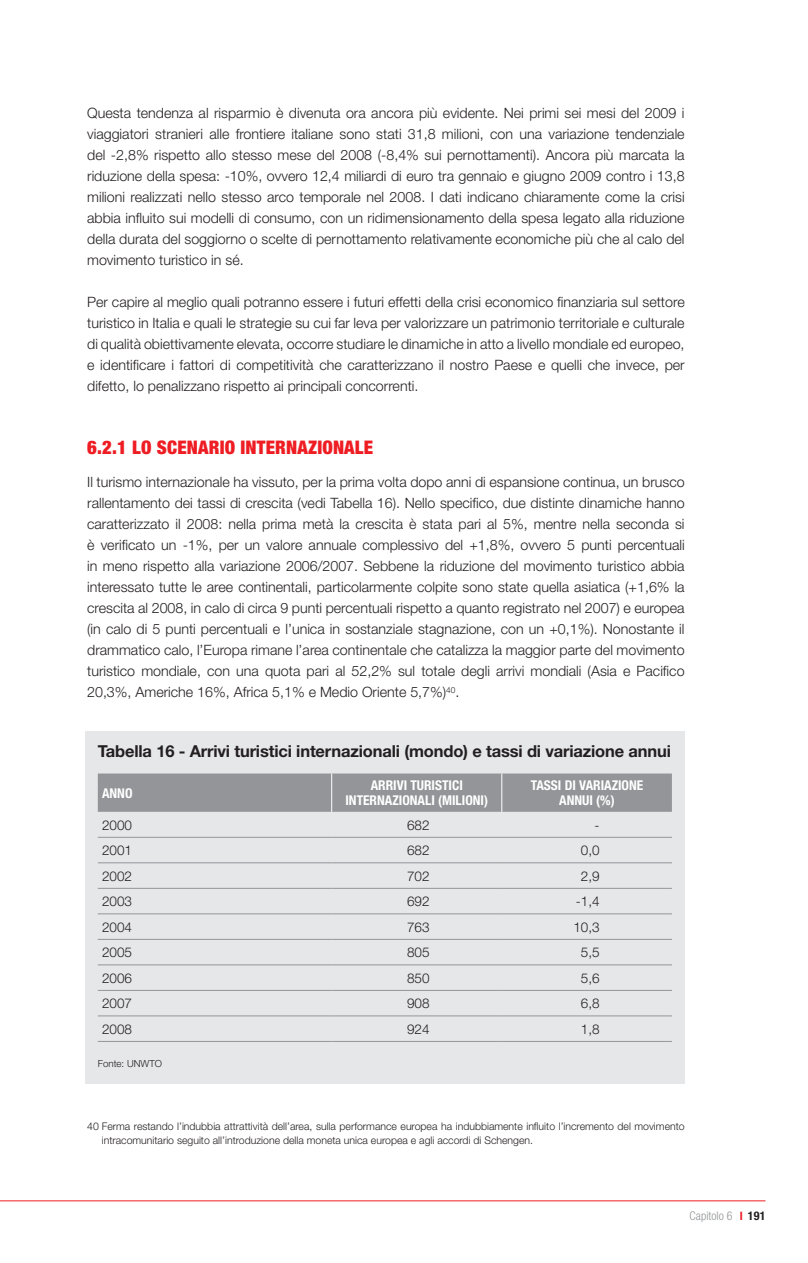
<style>
.page{position:relative;width:808px;height:1263px;background:#fff}
.page>*{position:absolute;margin:0;border:0;box-sizing:border-box;transform-origin:0 0}
.t1{font:900 condensed 18.75px "Helvetica Neue";letter-spacing:.01em;color:#ee1d23}
.t2{font:700 16.5px "Helvetica Neue";letter-spacing:-.01em;color:#231f20}
.t3{font:300 14.25px/21px "Helvetica Neue";color:#231f20;text-align:justify}
.t4{font:300 13.5px "Helvetica Neue";color:#231f20}
.t5{font:700 condensed 13.5px/15px "Helvetica Neue";color:#fff}
.t6{font:300 condensed 12px "Helvetica Neue";color:#939598}
.t7{font:300 10.5px/13.5px "Helvetica Neue";color:#231f20}
.t8{font:300 9.75px "Helvetica Neue";color:#231f20}
.s1{font-weight:700;font-size:11.7px;color:#ee1d23}
.s2{font-weight:700;color:#231f20}
</style>
<div class="page">
<hr style="left:0;top:1200px;width:765px;height:1px;background:#ee1d23">
<div style="left:85px;top:731px;width:600px;height:352px;background:#e6e7e9"></div>
<div style="left:98px;top:773px;width:574px;height:39px;background:#939598"></div>
<hr style="left:98px;top:837px;width:234px;height:1px;background:#939598">
<hr style="left:332px;top:837px;width:170px;height:1px;background:#939598">
<hr style="left:502px;top:837px;width:170px;height:1px;background:#939598">
<hr style="left:98px;top:862px;width:234px;height:1px;background:#939598">
<hr style="left:332px;top:862px;width:170px;height:1px;background:#939598">
<hr style="left:502px;top:862px;width:170px;height:1px;background:#939598">
<hr style="left:98px;top:888px;width:234px;height:1px;background:#939598">
<hr style="left:332px;top:888px;width:170px;height:1px;background:#939598">
<hr style="left:502px;top:888px;width:170px;height:1px;background:#939598">
<hr style="left:98px;top:913px;width:234px;height:1px;background:#939598">
<hr style="left:332px;top:913px;width:170px;height:1px;background:#939598">
<hr style="left:502px;top:913px;width:170px;height:1px;background:#939598">
<hr style="left:98px;top:939px;width:234px;height:1px;background:#939598">
<hr style="left:332px;top:939px;width:170px;height:1px;background:#939598">
<hr style="left:502px;top:939px;width:170px;height:1px;background:#939598">
<hr style="left:98px;top:964px;width:234px;height:1px;background:#939598">
<hr style="left:332px;top:964px;width:170px;height:1px;background:#939598">
<hr style="left:502px;top:964px;width:170px;height:1px;background:#939598">
<hr style="left:98px;top:990px;width:234px;height:1px;background:#939598">
<hr style="left:332px;top:990px;width:170px;height:1px;background:#939598">
<hr style="left:502px;top:990px;width:170px;height:1px;background:#939598">
<hr style="left:98px;top:1015px;width:234px;height:1px;background:#939598">
<hr style="left:332px;top:1015px;width:170px;height:1px;background:#939598">
<hr style="left:502px;top:1015px;width:170px;height:1px;background:#939598">
<hr style="left:98px;top:1041px;width:234px;height:1px;background:#939598">
<hr style="left:332px;top:1041px;width:170px;height:1px;background:#939598">
<hr style="left:502px;top:1041px;width:170px;height:1px;background:#939598">
<hr style="left:331px;top:773px;width:1px;height:39px;background:#fff">
<hr style="left:501px;top:773px;width:1px;height:39px;background:#fff">
<p class="t3" style="left:87px;top:102px;width:599px">Questa tendenza al risparmio è divenuta ora ancora più evidente. Nei primi sei mesi del 2009 i viaggiatori stranieri alle frontiere italiane sono stati 31,8 milioni, con una variazione tendenziale del -2,8% rispetto allo stesso mese del 2008 (-8,4% sui pernottamenti). Ancora più marcata la riduzione della spesa: -10%, ovvero 12,4 miliardi di euro tra gennaio e giugno 2009 contro i 13,8 milioni realizzati nello stesso arco temporale nel 2008. I dati indicano chiaramente come la crisi abbia influito sui modelli di consumo, con un ridimensionamento della spesa legato alla riduzione della durata del soggiorno o scelte di pernottamento relativamente economiche più che al calo del movimento turistico in sé.</p>
<p class="t3" style="left:87px;top:291px;width:599px">Per capire al meglio quali potranno essere i futuri effetti della crisi economico finanziaria sul settore turistico in Italia e quali le strategie su cui far leva per valorizzare un patrimonio territoriale e culturale di qualità obiettivamente elevata, occorre studiare le dinamiche in atto a livello mondiale ed europeo, e identificare i fattori di competitività che caratterizzano il nostro Paese e quelli che invece, per difetto, lo penalizzano rispetto ai principali concorrenti.</p>
<h1 class="t1" style="left:87px;top:435px;width:287px">6.2.1 LO SCENARIO INTERNAZIONALE</h1>
<p class="t3" style="left:87px;top:471px;width:599px">Il turismo internazionale ha vissuto, per la prima volta dopo anni di espansione continua, un brusco rallentamento dei tassi di crescita (vedi Tabella 16). Nello specifico, due distinte dinamiche hanno caratterizzato il 2008: nella prima metà la crescita è stata pari al 5%, mentre nella seconda si è verificato un -1%, per un valore annuale complessivo del +1,8%, ovvero 5 punti percentuali in meno rispetto alla variazione 2006/2007. Sebbene la riduzione del movimento turistico abbia interessato tutte le aree continentali, particolarmente colpite sono state quella asiatica (+1,6% la crescita al 2008, in calo di circa 9 punti percentuali rispetto a quanto registrato nel 2007) e europea (in calo di 5 punti percentuali e l’unica in sostanziale stagnazione, con un +0,1%). Nonostante il drammatico calo, l’Europa rimane l’area continentale che catalizza la maggior parte del movimento turistico mondiale, con una quota pari al 52,2% sul totale degli arrivi mondiali (Asia e Pacifico 20,3%, Americhe 16%, Africa 5,1% e Medio Oriente 5,7%)<sup>40</sup>.</p>
<p class="t2" style="left:98px;top:740px;width:575px">Tabella 16 - Arrivi turistici internazionali (mondo) e tassi di variazione annui</p>
<p class="t5" style="left:102px;top:785px;width:32px">ANN O</p>
<p class="t5" style="left:345px;top:778px;width:144px;text-indent:25px">ARRIVI TURISTICI<br>INTERNAZIONALI (MILIONI)</p>
<p class="t5" style="left:531px;top:778px;width:114px;text-align:center">TASSI DI VARIAZIONE<br>ANN UI (%)</p>
<p class="t4" style="left:102px;top:817px;width:32px">2000</p>
<p class="t4" style="left:407px;top:817px;width:24px">682</p>
<p class="t4" style="left:595px;top:817px;width:6px">-</p>
<p class="t4" style="left:102px;top:842px;width:32px">2001</p>
<p class="t4" style="left:407px;top:842px;width:24px">682</p>
<p class="t4" style="left:581px;top:842px;width:20px">0,0</p>
<p class="t4" style="left:102px;top:868px;width:32px">2002</p>
<p class="t4" style="left:407px;top:868px;width:24px">702</p>
<p class="t4" style="left:581px;top:868px;width:20px">2,9</p>
<p class="t4" style="left:102px;top:893px;width:32px">2003</p>
<p class="t4" style="left:407px;top:893px;width:24px">692</p>
<p class="t4" style="left:576px;top:893px;width:25px">-1,4</p>
<p class="t4" style="left:102px;top:919px;width:32px">2004</p>
<p class="t4" style="left:407px;top:919px;width:24px">763</p>
<p class="t4" style="left:573px;top:919px;width:28px">10,3</p>
<p class="t4" style="left:102px;top:944px;width:32px">2005</p>
<p class="t4" style="left:407px;top:944px;width:24px">805</p>
<p class="t4" style="left:581px;top:944px;width:20px">5,5</p>
<p class="t4" style="left:102px;top:970px;width:32px">2006</p>
<p class="t4" style="left:407px;top:970px;width:24px">850</p>
<p class="t4" style="left:581px;top:970px;width:20px">5,6</p>
<p class="t4" style="left:102px;top:995px;width:32px">2007</p>
<p class="t4" style="left:407px;top:995px;width:24px">908</p>
<p class="t4" style="left:581px;top:995px;width:20px">6,8</p>
<p class="t4" style="left:102px;top:1021px;width:32px">2008</p>
<p class="t4" style="left:407px;top:1021px;width:24px">924</p>
<p class="t4" style="left:581px;top:1021px;width:20px">1,8</p>
<p class="t8" style="left:98px;top:1057px;width:66px">Fonte: UNWTO</p>
<p class="t7" style="left:102px;top:1120px;width:584px;text-indent:-15px">40 Ferma restando l’indubbia attrattività dell’area, sulla performance europea ha indubbiamente influito l’incremento del movimento intracomunitario seguito all’introduzione della moneta unica europea e agli accordi di Schengen.</p>
<p class="t6" style="left:690px;top:1209px;width:77px">Capitolo 6 <span class="s1">I</span> <span class="s2">191</span></p>
</div>
